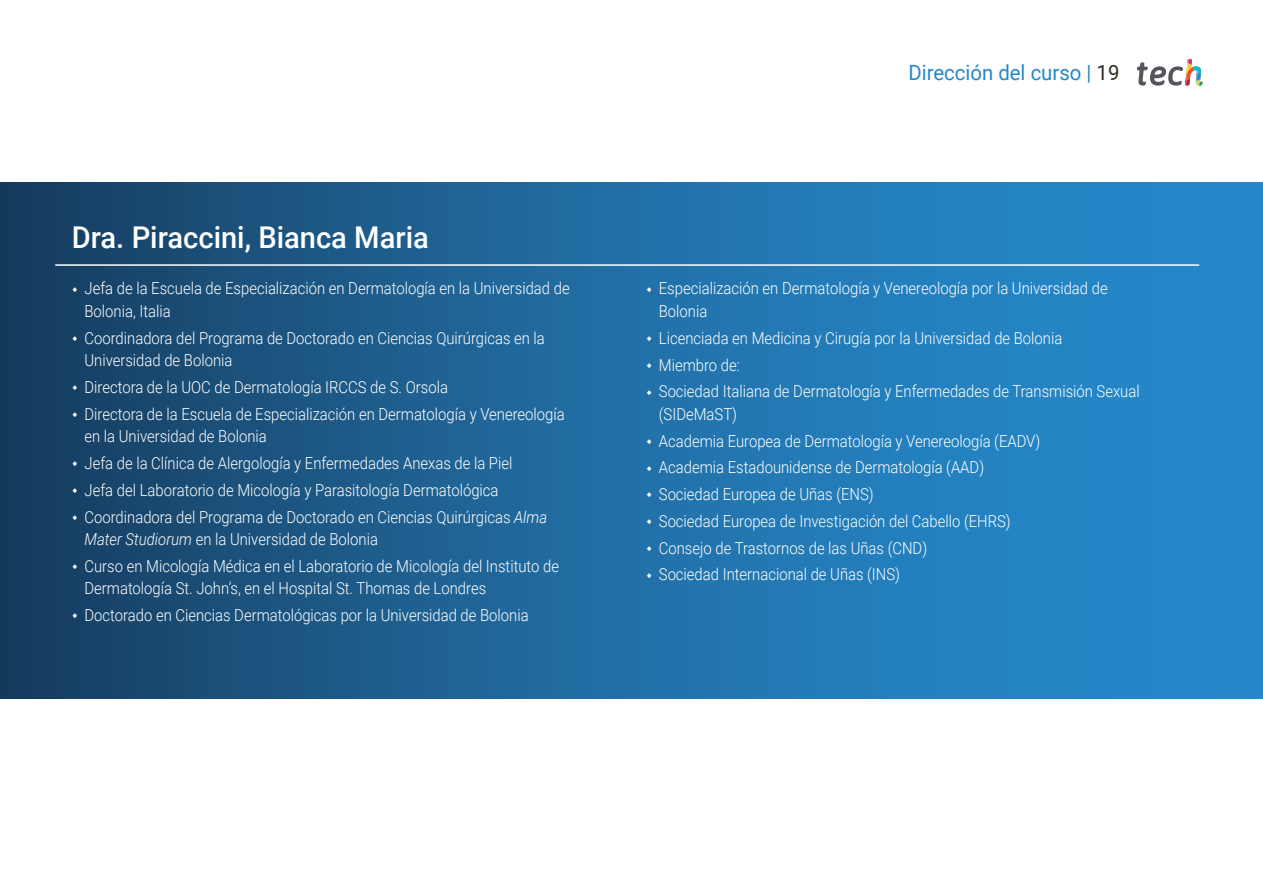
<style>
.page{position:relative;width:1263px;height:893px;background:#fff}
.page>*{position:absolute;margin:0;border:0;box-sizing:border-box;transform-origin:0 0}
.t1{font:500 30px "Roboto";color:#fff}
.t2{font:21px "Roboto";color:#2488c9}
.t3{font:300 16.5px/26.7px "Roboto";color:#fff;scale:.9 1}
.s1{font-style:italic}
.s2{color:#312e20}
</style>
<div class="page">
<svg style="left:1137px;top:59px;width:65px;height:27px"></svg>
<div style="left:0;top:182px;width:1263px;height:516px;background:linear-gradient(to right,#184267,#2793d9)"></div>
<hr style="left:55px;top:264px;width:1144px;height:2px;background:#fff">
<svg style="left:73px;top:287px;width:4px;height:5px"></svg>
<svg style="left:73px;top:336px;width:4px;height:5px"></svg>
<svg style="left:73px;top:385px;width:4px;height:5px"></svg>
<svg style="left:73px;top:412px;width:4px;height:5px"></svg>
<svg style="left:73px;top:461px;width:4px;height:5px"></svg>
<svg style="left:73px;top:488px;width:4px;height:5px"></svg>
<svg style="left:73px;top:515px;width:4px;height:5px"></svg>
<svg style="left:73px;top:564px;width:4px;height:5px"></svg>
<svg style="left:73px;top:613px;width:4px;height:5px"></svg>
<svg style="left:647px;top:287px;width:4px;height:5px"></svg>
<svg style="left:647px;top:336px;width:4px;height:5px"></svg>
<svg style="left:647px;top:363px;width:4px;height:5px"></svg>
<svg style="left:647px;top:390px;width:4px;height:5px"></svg>
<svg style="left:647px;top:439px;width:4px;height:5px"></svg>
<svg style="left:647px;top:466px;width:4px;height:5px"></svg>
<svg style="left:647px;top:492px;width:4px;height:5px"></svg>
<svg style="left:647px;top:519px;width:4px;height:5px"></svg>
<svg style="left:647px;top:546px;width:4px;height:5px"></svg>
<svg style="left:647px;top:573px;width:4px;height:5px"></svg>
<h1 class="t1" style="left:72px;top:216px;width:359px">Dra. Piraccini, Bianca Maria</h1>
<p class="t3" style="left:85px;top:277px;width:541px;line-height:22.5px">Jefa de la Escuela de Especialización en Dermatología en la Universidad de<br>Bolonia, Italia</p>
<p class="t3" style="left:85px;top:326px;width:513px;line-height:22.5px">Coordinadora del Programa de Doctorado en Ciencias Quirúrgicas en la<br>Universidad de Bolonia</p>
<p class="t3" style="left:85px;top:373px;width:535px">Directora de la UOC de Dermatología IRCCS de S. Orsola<br>Directora de la Escuela de Especialización en Dermatología y Venereología</p>
<p class="t3" style="left:85px;top:422px;width:516px">en la Universidad de Bolonia<br>Jefa de la Clínica de Alergología y Enfermedades Anexas de la Piel<br>Jefa del Laboratorio de Micología y Parasitología Dermatológica Coordinadora del Programa de Doctorado en Ciencias Quirúrgicas <span class="s1">Alma</span></p>
<p class="t3" style="left:85px;top:525px;width:529px"><span class="s1">Mater Studiorum</span> en la Universidad de Bolonia<br>Curso en Micología Médica en el Laboratorio de Micología del Instituto de</p>
<p class="t3" style="left:85px;top:574px;width:495px">Dermatología St. John’s, en el Hospital St. Thomas de Londres<br>Doctorado en Ciencias Dermatológicas por la Universidad de Bolonia</p>
<p class="t2" style="left:908px;top:57px;width:213px">Dirección del curso | <span class="s2">19</span></p>
<p class="t3" style="left:659px;top:277px;width:500px;line-height:22.5px">Especialización en Dermatología y Venereología por la Universidad de<br>Bolonia</p>
<p class="t3" style="left:659px;top:324px;width:536px">Licenciada en Medicina y Cirugía por la Universidad de Bolonia<br>Miembro de:<br>Sociedad Italiana de Dermatología y Enfermedades de Transmisión Sexual</p>
<p class="t3" style="left:659px;top:400px;width:425px">(SIDeMaST)<br>Academia Europea de Dermatología y Venereología (EADV)<br>Academia Estadounidense de Dermatología (AAD)<br>Sociedad Europea de Uñas (ENS)<br>Sociedad Europea de Investigación del Cabello (EHRS)<br>Consejo de Trastornos de las Uñas (CND)<br>Sociedad Internacional de Uñas (INS)</p>
</div>
